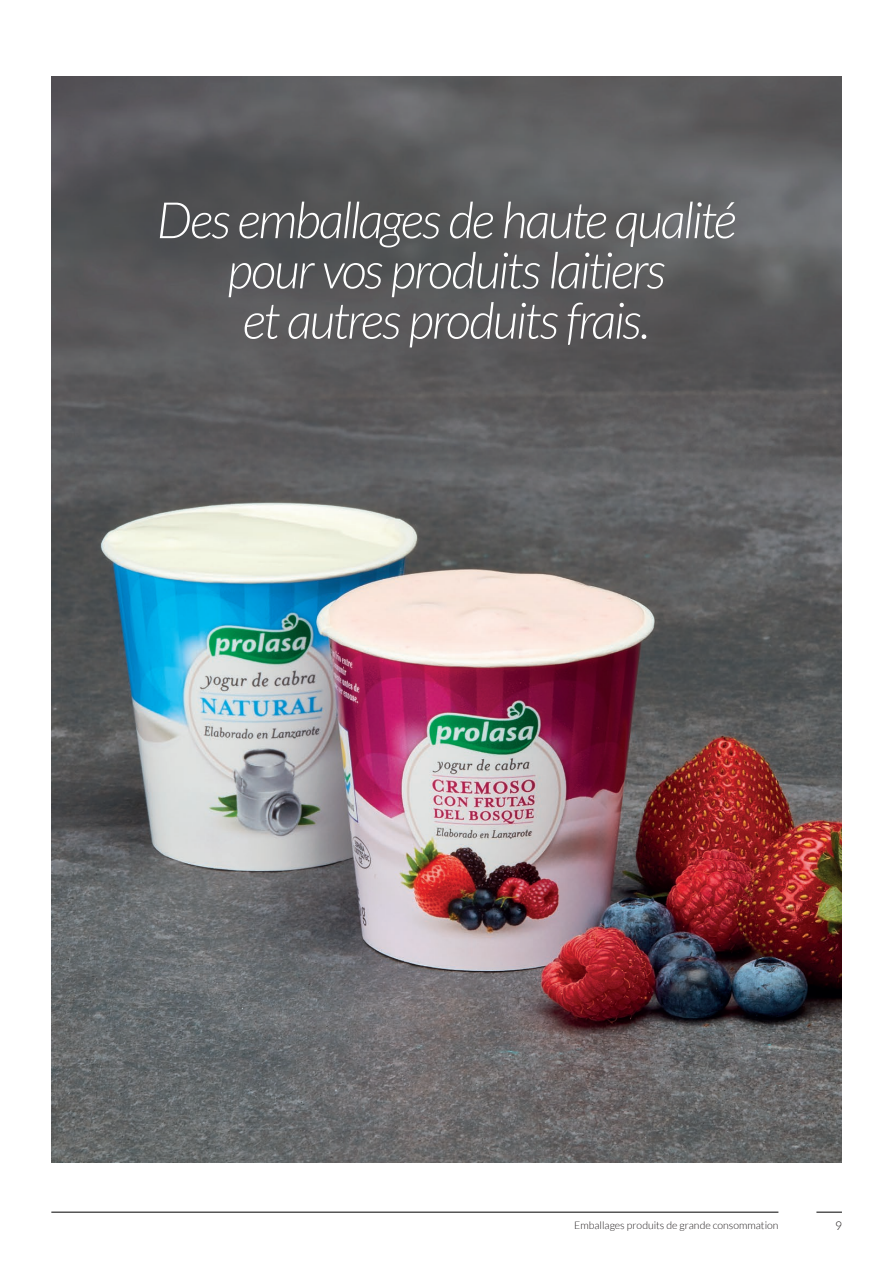
<style>
.page{position:relative;width:893px;height:1263px;background:#fff}
.page>*{position:absolute;margin:0;border:0;box-sizing:border-box;transform-origin:0 0}
.Headline{font:italic 300 50.25px/50.2px "Lato";letter-spacing:-.045em;color:#fff;text-align:center}
.t1{font:300 12px "Lato";color:#231f20}
.t2{font:300 10.5px "Lato";color:#231f20}
</style>
<div class="page">
<img style="left:51px;top:77px;width:791px;height:1085px">
<svg style="left:816px;top:1212px;width:26px;height:1px"></svg>
<hr style="left:51px;top:1212px;width:727px;height:1px;background:#000">
<p class="Headline" style="left:157px;top:197px;width:581px">Des emballages de haute qualité pour vos produits laitiers<br>et autres produits frais.</p>
<p class="t2" style="left:574px;top:1219px;width:206px">Emballages produits de grande consommation</p>
<p class="t1" style="left:835px;top:1219px;width:8px">9</p>
</div>
